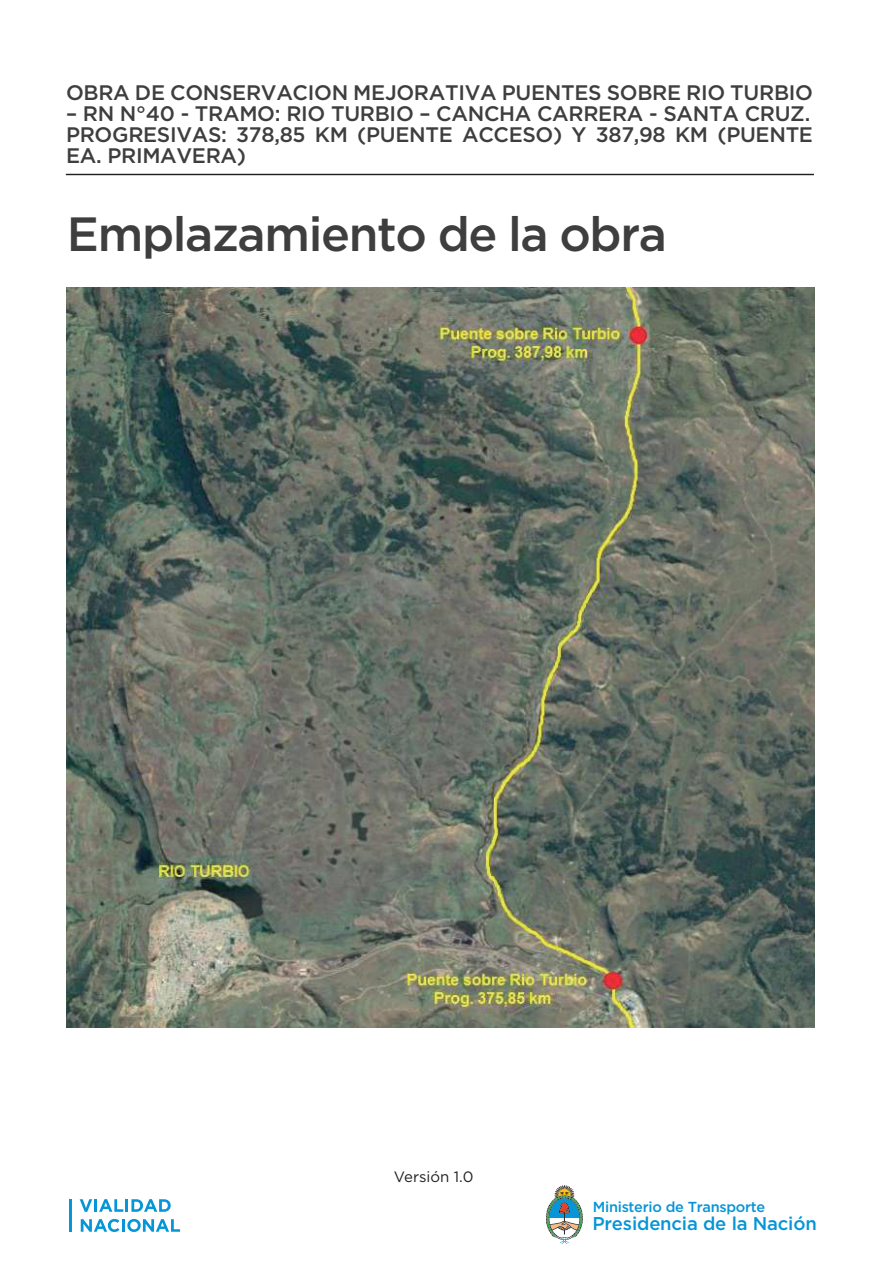
<style>
.page{position:relative;width:893px;height:1263px;background:#fff}
.page>*{position:absolute;margin:0;border:0;box-sizing:border-box;transform-origin:0 0}
.t1{font:500 48px "Gotham";letter-spacing:-.03em;color:#3e3e3f}
.t2{font:500 21px/21px "Gotham";letter-spacing:-.015em;color:#3e3e3f}
.t3{font:500 18.45px "Gotham";letter-spacing:-.01em;color:#0695d6}
.t4{font:15px "Gotham";color:#231f20}
.t5{font:500 14.55px "Gotham";letter-spacing:-.02em;color:#0695d6}
</style>
<div class="page">
<svg style="left:80px;top:1199px;width:91px;height:13px"></svg>
<svg style="left:81px;top:1219px;width:99px;height:13px"></svg>
<hr style="left:69px;top:1199px;width:2px;height:33px;background:#0695d6">
<svg style="left:546px;top:1185px;width:37px;height:59px"></svg>
<hr style="left:66px;top:174px;width:748px;height:1px;background:#231f20">
<img style="left:67px;top:288px;width:747px;height:739px">
<p class="t2" style="left:66px;top:82px;width:748px">OBRA DE CONSERVACION MEJORATIVA PUENTES SOBRE RIO TURBIO</p>
<p class="t2" style="left:66px;top:103px;width:748px">– RN N°40 - TRAMO: RIO TURBIO – CANCHA CARRERA - SANTA CRUZ.<br>PROGRESIVAS: 378,85 KM (PUENTE ACCESO) Y 387,98 KM (PUENTE<br>EA. PRIMAVERA)</p>
<h1 class="t1" style="left:67px;top:203px;width:602px">Emplazamiento de la obra</h1>
<p class="t4" style="left:394px;top:1167px;width:81px">Versión 1.0</p>
<p class="t5" style="left:593px;top:1197px;width:174px">Ministerio de Transporte</p>
<p class="t3" style="left:592px;top:1211px;width:226px">Presidencia de la Nación</p>
</div>
